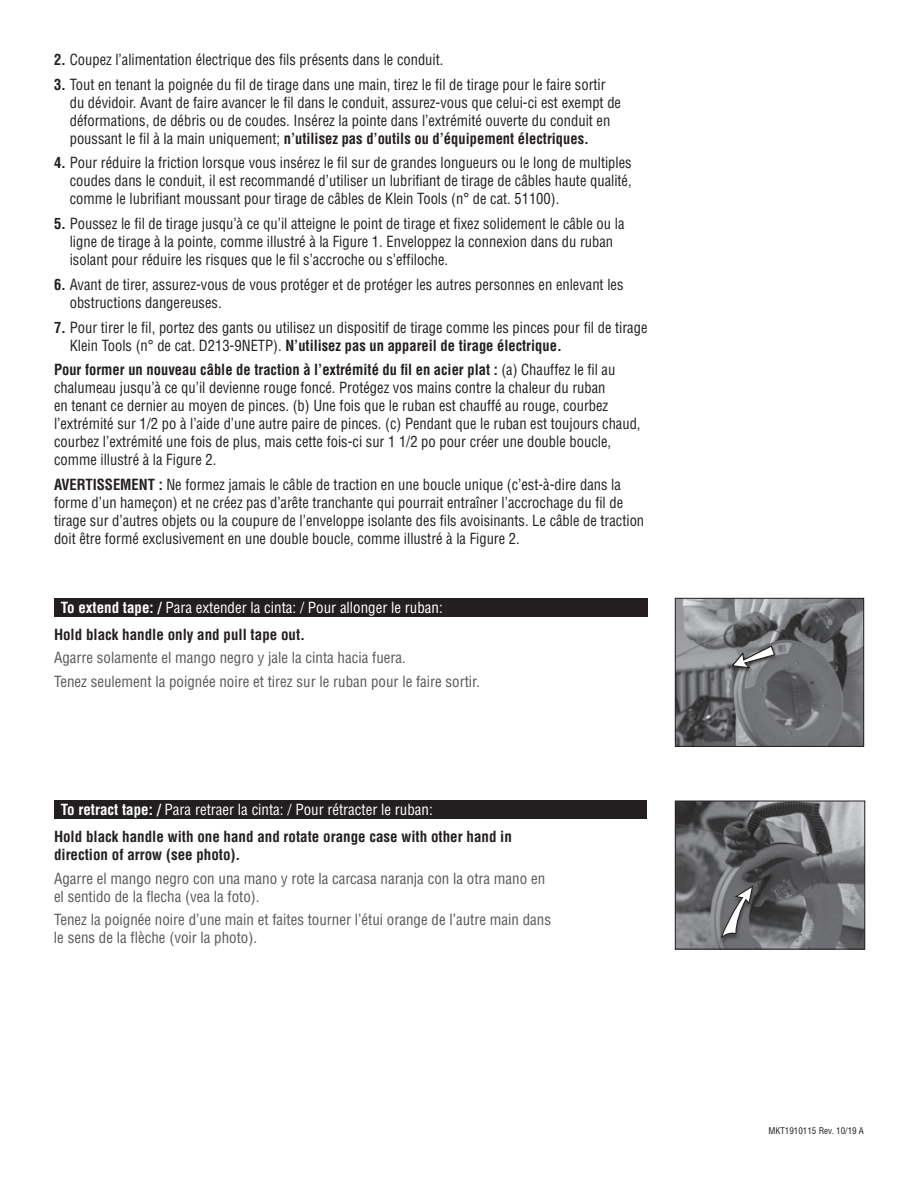
<style>
.page{position:relative;width:918px;height:1188px;background:#fff}
.page>*{position:absolute;margin:0;border:0;box-sizing:border-box;transform-origin:0 0}
.t1{font:condensed 15px/18px "Helvetica LT Std";color:#231f20}
.t2{font:condensed 15px/18px "Helvetica LT Std";color:#57585a}
.t3{font:700 condensed 15px/27.2px "Helvetica LT Std";color:#231f20}
.t4{font:condensed 15px/27.2px "Helvetica LT Std";color:#fff}
.t5{font:condensed 9px "Helvetica LT Std";color:#231f20}
.s1{font-weight:700}
.s2{font-weight:700;color:#231f20}
.s3{color:#fff}
.s4{font-weight:400;color:#fff}
</style>
<div class="page">
<img style="left:677px;top:600px;width:185px;height:145px">
<div style="left:675px;top:598px;width:189px;height:149px;border:1px solid #231f20"></div>
<div style="left:728px;top:644px;width:50px;height:29px;background:#231f20;opacity:.75"></div>
<svg style="left:730px;top:644px;width:46px;height:25px"></svg>
<div style="left:54px;top:598px;width:594px;height:18px;background:#231f20"></div>
<img style="left:677px;top:803px;width:186px;height:144px">
<div style="left:675px;top:801px;width:190px;height:148px;border:1px solid #231f20"></div>
<div style="left:718px;top:886px;width:38px;height:59px;background:#231f20;opacity:.51"></div>
<svg style="left:720px;top:881px;width:36px;height:57px;background:#7a7a7d"></svg>
<div style="left:54px;top:801px;width:593px;height:18px;background:#231f20"></div>
<p class="t1" style="left:54px;top:50px;width:391px"><span class="s1">2.</span> Coupez l’alimentation électrique des fils présents dans le conduit.</p>
<p class="t1" style="left:70px;top:75px;width:553px;text-indent:-16px"><span class="s1">3.</span> Tout en tenant la poignée du fil de tirage dans une main, tirez le fil de tirage pour le faire sortir du dévidoir. Avant de faire avancer le fil dans le conduit, assurez-vous que celui-ci est exempt de déformations, de débris ou de coudes. Insérez la pointe dans l’extrémité ouverte du conduit en poussant le fil à la main uniquement; <span class="s1">n’utilisez pas d’outils ou d’équipement électriques.</span></p>
<p class="t1" style="left:70px;top:154px;width:563px;text-align:justify;text-indent:-16px"><span class="s1">4.</span> Pour réduire la friction lorsque vous insérez le fil sur de grandes longueurs ou le long de multiples coudes dans le conduit, il est recommandé d’utiliser un lubrifiant de tirage de câbles haute qualité, comme le lubrifiant moussant pour tirage de câbles de Klein Tools (n° de cat. 51100).</p>
<p class="t1" style="left:70px;top:214px;width:556px;text-indent:-16px"><span class="s1">5.</span> Poussez le fil de tirage jusqu’à ce qu’il atteigne le point de tirage et fixez solidement le câble ou la ligne de tirage à la pointe, comme illustré à la Figure 1. Enveloppez la connexion dans du ruban isolant pour réduire les risques que le fil s’accroche ou s’effiloche.</p>
<p class="t1" style="left:70px;top:275px;width:555px;text-indent:-16px"><span class="s1">6.</span> Avant de tirer, assurez-vous de vous protéger et de protéger les autres personnes en enlevant les obstructions dangereuses.</p>
<p class="t1" style="left:70px;top:318px;width:579px;text-indent:-16px"><span class="s1">7.</span> Pour tirer le fil, portez des gants ou utilisez un dispositif de tirage comme les pinces pour fil de tirage<br>Klein Tools (n° de cat. D213-9NETP). <span class="s1">N’utilisez pas un appareil de tirage électrique.</span></p>
<p class="t1" style="left:54px;top:361px;width:588px"><span class="s1">Pour former un nouveau câble de traction à l’extrémité du fil en acier plat :</span> (a) Chauffez le fil au chalumeau jusqu’à ce qu’il devienne rouge foncé. Protégez vos mains contre la chaleur du ruban<br>en tenant ce dernier au moyen de pinces. (b) Une fois que le ruban est chauffé au rouge, courbez l’extrémité sur 1/2 po à l’aide d’une autre paire de pinces. (c) Pendant que le ruban est toujours chaud, courbez l’extrémité une fois de plus, mais cette fois-ci sur 1 1/2 po pour créer une double boucle, comme illustré à la Figure 2.</p>
<p class="t1" style="left:54px;top:475px;width:592px"><span class="s1">AVERTISSEMENT :</span> Ne formez jamais le câble de traction en une boucle unique (c’est-à-dire dans la forme d’un hameçon) et ne créez pas d’arête tranchante qui pourrait entraîner l’accrochage du fil de tirage sur d’autres objets ou la coupure de l’enveloppe isolante des fils avoisinants. Le câble de traction doit être formé exclusivement en une double boucle, comme illustré à la Figure 2.</p>
<p class="t4" style="left:54px;top:593px;width:390px;text-indent:7px"><span class="s1">To extend tape: /</span> Para extender la cinta: / Pour allonger le ruban:<br><span class="s2">Hold black handle only and pull tape out.</span></p>
<p class="t2" style="left:54px;top:646px;width:427px;line-height:23.4px">Agarre solamente el mango negro y jale la cinta hacia fuera.<br>Tenez seulement la poignée noire et tirez sur le ruban pour le faire sortir.</p>
<p class="t3" style="left:54px;top:796px;width:459px;text-indent:7px"><span class="s3">To retract tape: /</span> <span class="s4">Para retraer la cinta: / Pour rétracter le ruban:<br></span>Hold black handle with one hand and rotate orange case with other hand in</p>
<p class="t3" style="left:54px;top:841px;width:188px">direction of arrow (see photo).</p>
<p class="t2" style="left:54px;top:869px;width:493px">Agarre el mango negro con una mano y rote la carcasa naranja con la otra mano en el sentido de la flecha (vea la foto).</p>
<p class="t2" style="left:54px;top:911px;width:499px">Tenez la poignée noire d’une main et faites tourner l’étui orange de l’autre main dans le sens de la flèche (voir la photo).</p>
<p class="t5" style="left:768px;top:1125px;width:97px">MKT1910115 Rev. 10/19 A</p>
</div>
